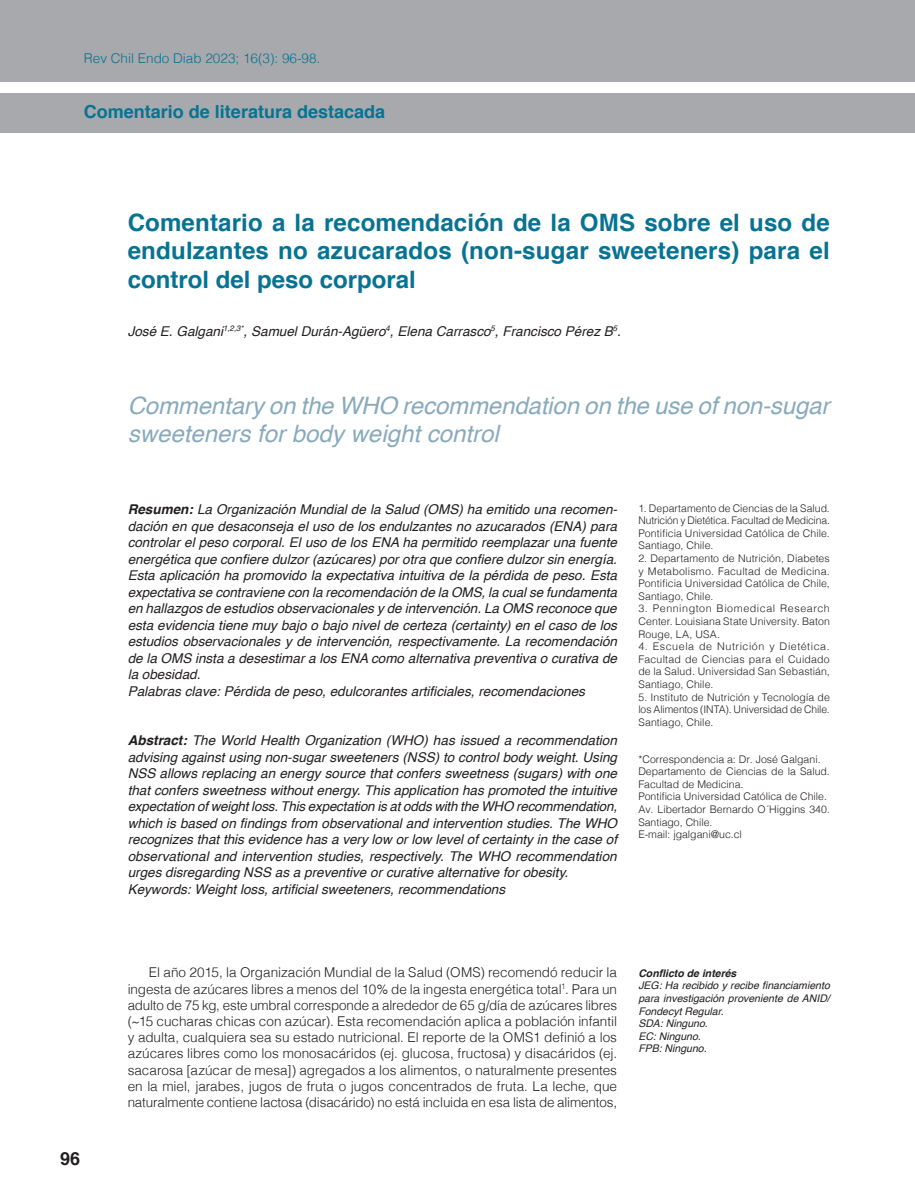
<style>
.page{position:relative;width:915px;height:1191px;background:#fff}
.page>*{position:absolute;margin:0;border:0;box-sizing:border-box;transform-origin:0 0}
.Título{font:700 24px/28.8px "Helvetica";letter-spacing:.01em;color:#077392;text-align:justify}
.Titule{font:italic 24px/28.8px "Helvetica";letter-spacing:-.005em;color:#88aabd}
.t1{font:700 18px "Helvetica";color:#077392}
.t2{font:700 18px "Helvetica";color:#231f20}
.Abstract{font:italic 13.5px/16.5px "Helvetica";color:#231f20;text-align:justify}
.Texto{font:300 13.5px/16.2px "Helvetica";letter-spacing:-.01em;color:#231f20;text-align:justify}
.Autores{font:italic 13.5px "Helvetica";color:#231f20}
.t3{font:300 13.5px "Helvetica";color:#077392}
.Afilacion_1{font:300 10.5px/12.6px "Helvetica";letter-spacing:.005em;color:#231f20;text-align:justify}
.Correspondencia{font:300 10.5px/12.6px "Helvetica";color:#231f20}
.Correspondencia-2{font:italic 10.5px/12.6px "Helvetica";color:#231f20;text-align:justify}
.Correspondencia-3{font:italic 700 10.5px "Helvetica";color:#231f20}
.s1{font-weight:700}
</style>
<div class="page">
<div style="left:0;top:0;width:914px;height:81px;background:#a8a9ad"></div>
<div style="left:0;top:93px;width:914px;height:40px;background:#a8a9ad"></div>
<p class="t3" style="left:84px;top:46px;width:238px">Rev Chil Endo Diab 2023; 16(3): 96-98.</p>
<h2 class="t1" style="left:84px;top:97px;width:303px">Comentario de literatura destacada</h2>
<p class="Título" style="left:128px;top:208px;width:703px">Comentario a la recomendación de la OMS sobre el uso de endulzantes no azucarados (non-sugar sweeteners) para el control del peso corporal</p>
<p class="Autores" style="left:128px;top:320px;width:494px">José E. Galgani<sup>1,2,3*</sup>, Samuel Durán-Agüero<sup>4</sup>, Elena Carrasco<sup>5</sup>, Francisco Pérez B<sup>5</sup>.</p>
<p class="Titule" style="left:128px;top:391px;width:703px">Commentary on the WHO recommendation on the use of non-sugar sweeteners for body weight control</p>
<h2 class="t2" style="left:60px;top:1144px;width:22px">96</h2>
<p class="Abstract" style="left:128px;top:501px;width:491px"><span class="s1">Resumen:</span> La Organización Mundial de la Salud (OMS) ha emitido una recomen&shy;dación en que desaconseja el uso de los endulzantes no azucarados (ENA) para controlar el peso corporal. El uso de los ENA ha permitido reemplazar una fuente energética que confiere dulzor (azúcares) por otra que confiere dulzor sin energía.<br>Esta aplicación ha promovido la expectativa intuitiva de la pérdida de peso. Esta expectativa se contraviene con la recomendación de la OMS, la cual se fundamenta en hallazgos de estudios observacionales y de intervención. La OMS reconoce que esta evidencia tiene muy bajo o bajo nivel de certeza (certainty) en el caso de los estudios observacionales y de intervención, respectivamente. La recomendación de la OMS insta a desestimar a los ENA como alternativa preventiva o curativa de la obesidad.</p>
<p class="Abstract" style="left:128px;top:683px;width:458px">Palabras clave: Pérdida de peso, edulcorantes artificiales, recomendaciones</p>
<p class="Abstract" style="left:128px;top:732px;width:491px"><span class="s1">Abstract:</span> The World Health Organization (WHO) has issued a recommendation advising against using non-sugar sweeteners (NSS) to control body weight. Using NSS allows replacing an energy source that confers sweetness (sugars) with one that confers sweetness without energy. This application has promoted the intuitive expectation of weight loss. This expectation is at odds with the WHO recommendation, which is based on findings from observational and intervention studies. The WHO recognizes that this evidence has a very low or low level of certainty in the case of observational and intervention studies, respectively. The WHO recommendation urges disregarding NSS as a preventive or curative alternative for obesity.</p>
<p class="Abstract" style="left:128px;top:881px;width:379px">Keywords: Weight loss, artificial sweeteners, recommendations</p>
<p class="Afilacion_1" style="left:638px;top:501px;width:193px">1. Departamento de Ciencias de la Salud.<br>Nutrición y Dietética. Facultad de Medicina.<br>Pontificia Universidad Católica de Chile.<br>Santiago, Chile.</p>
<p class="Afilacion_1" style="left:638px;top:551px;width:193px">2. Departamento de Nutrición, Diabetes y Metabolismo. Facultad de Medicina.<br>Pontificia Universidad Católica de Chile, Santiago, Chile.</p>
<p class="Afilacion_1" style="left:638px;top:601px;width:193px">3. Pennington Biomedical Research Center. Louisiana State University. Baton Rouge, LA, USA.</p>
<p class="Afilacion_1" style="left:638px;top:639px;width:193px">4. Escuela de Nutrición y Dietética.<br>Facultad de Ciencias para el Cuidado de la Salud. Universidad San Sebastián, Santiago, Chile.</p>
<p class="Afilacion_1" style="left:638px;top:690px;width:193px">5. Instituto de Nutrición y Tecnología de los Alimentos (INTA). Universidad de Chile.<br>Santiago, Chile.</p>
<p class="Correspondencia" style="left:638px;top:751px;width:184px">*Correspondencia a: Dr. José Galgani.</p>
<p class="Correspondencia" style="left:638px;top:764px;width:193px">Departamento de Ciencias de la Salud.<br>Facultad de Medicina.</p>
<p class="Correspondencia" style="left:638px;top:789px;width:190px">Pontificia Universidad Católica de Chile.</p>
<p class="Correspondencia" style="left:638px;top:802px;width:193px">Av. Libertador Bernardo O´Higgins 340.<br>Santiago, Chile.</p>
<p class="Correspondencia" style="left:638px;top:827px;width:105px">E-mail: jgalgani@uc.cl</p>
<p class="Texto" style="left:128px;top:963px;width:491px;text-indent:21px">El año 2015, la Organización Mundial de la Salud (OMS) recomendó reducir la ingesta de azúcares libres a menos del 10% de la ingesta energética total<sup>1</sup>. Para un adulto de 75 kg, este umbral corresponde a alrededor de 65 g/día de azúcares libres (~15 cucharas chicas con azúcar). Esta recomendación aplica a población infantil y adulta, cualquiera sea su estado nutricional. El reporte de la OMS1 definió a los azúcares libres como los monosacáridos (ej. glucosa, fructosa) y disacáridos (ej. sacarosa [azúcar de mesa]) agregados a los alimentos, o naturalmente presentes en la miel, jarabes, jugos de fruta o jugos concentrados de fruta. La leche, que naturalmente contiene lactosa (disacárido) no está incluida en esa lista de alimentos,</p>
<p class="Correspondencia-3" style="left:638px;top:964px;width:100px">Conflicto de interés</p>
<p class="Correspondencia-2" style="left:638px;top:979px;width:193px">JEG: Ha recibido y recibe financiamiento para investigación proveniente de ANID/ Fondecyt Regular.</p>
<p class="Correspondencia-2" style="left:638px;top:1017px;width:71px">SDA: Ninguno.</p>
<p class="Correspondencia-2" style="left:638px;top:1030px;width:64px">EC: Ninguno.</p>
<p class="Correspondencia-2" style="left:638px;top:1042px;width:70px">FPB: Ninguno.</p>
</div>
